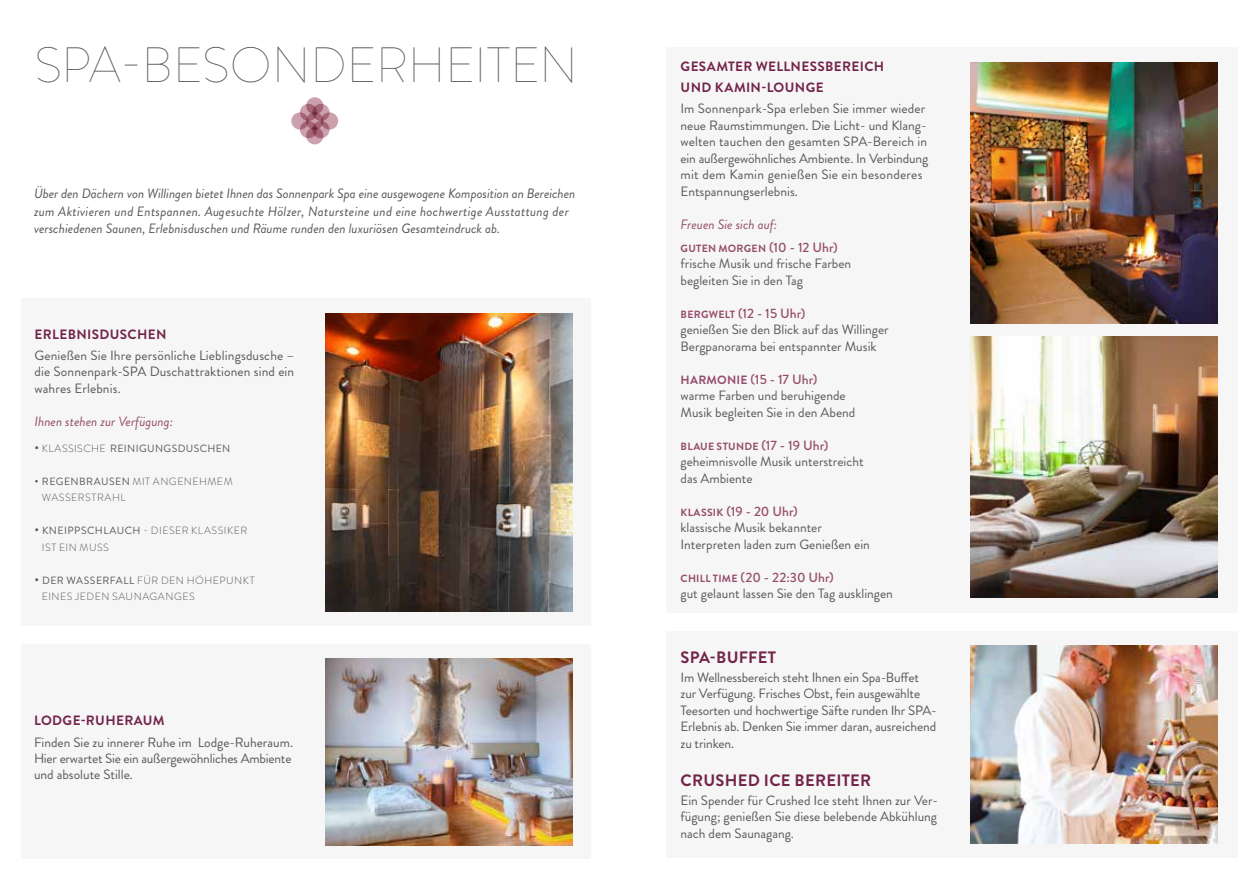
<style>
.page{position:relative;width:1259px;height:893px;background:#fff}
.page>*{position:absolute;margin:0;border:0;box-sizing:border-box;transform-origin:0 0}
.t1{font:100 49.5px "Brandon Grotesque";color:#58585b}
.t2{font:700 16.5px "Brandon Grotesque";letter-spacing:.015em;color:#722449}
.t3{font:13.5px/16.5px "Brandon Grotesque";color:#58585b}
.t4{font:italic 13.5px/17.2px "Brandon Grotesque";color:#58585b}
.t5{font:700 13.5px/21px "Brandon Grotesque";letter-spacing:.025em;color:#722449}
.t6{font:italic 13.5px "Brandon Grotesque";color:#954c6a}
.t7{font:300 10.5px/16.5px "Brandon Grotesque";letter-spacing:.045em;color:#58585b}
.t8{font:700 10.5px "Brandon Grotesque";letter-spacing:.025em;color:#954c6a}
.t9{font:10.5px "Brandon Grotesque";letter-spacing:.035em;color:#58585b}
.s1{font-size:13.5px}
.s2{font-weight:300}
.s3{font-weight:400;font-size:12px}
.s4{font-weight:400}
.s5{font-weight:400;font-size:13.5px}
.s6{font-weight:500;font-size:13.5px}
.s7{font-weight:700;font-size:10.5px;color:#954c6a}
.s8{font-weight:500;color:#954c6a}
.s9{font-weight:700;font-size:12px;color:#954c6a}
</style>
<div class="page">
<div style="left:666px;top:631px;width:571px;height:226px;background:#f6f6f6"></div>
<div style="left:666px;top:47px;width:571px;height:566px;background:#f6f6f6"></div>
<div style="left:21px;top:645px;width:570px;height:214px;background:#f6f6f6"></div>
<div style="left:21px;top:299px;width:570px;height:327px;background:#f6f6f6"></div>
<img style="left:325px;top:658px;width:247px;height:187px">
<img style="left:971px;top:645px;width:246px;height:198px">
<div style="left:291px;top:112px;width:17px;height:18px;background:#cda0ae;border-radius:50%"></div>
<div style="left:321px;top:112px;width:17px;height:18px;background:#cda0ae;border-radius:50%"></div>
<div style="left:306px;top:97px;width:17px;height:17px;background:#cda0ae;border-radius:50%"></div>
<div style="left:306px;top:127px;width:17px;height:17px;background:#cda0ae;border-radius:50%"></div>
<svg style="left:300px;top:104px;width:17px;height:17px"></svg>
<svg style="left:312px;top:104px;width:17px;height:17px"></svg>
<svg style="left:312px;top:121px;width:17px;height:17px"></svg>
<svg style="left:300px;top:121px;width:17px;height:17px"></svg>
<svg style="left:306px;top:112px;width:17px;height:18px"></svg>
<img style="left:325px;top:314px;width:247px;height:297px">
<img style="left:971px;top:62px;width:246px;height:262px">
<img style="left:971px;top:336px;width:246px;height:262px">
<h1 class="t1" style="left:34px;top:31px;width:545px">SPA-BESONDERHEITEN</h1>
<p class="t4" style="left:34px;top:185px;width:543px">Über den Dächern von Willingen bietet Ihnen das Sonnenpark Spa eine ausgewogene Komposition an Bereichen zum Aktivieren und Entspannen. Augesuchte Hölzer, Natursteine und eine hochwertige Ausstattung der verschiedenen Saunen, Erlebnisduschen und Räume runden den luxuriösen Gesamteindruck ab.</p>
<p class="t5" style="left:35px;top:324px;width:133px">ERLEBNISDUSCHEN</p>
<p class="t3" style="left:34px;top:347px;width:261px;text-align:justify">Genießen Sie Ihre persönliche Lieblingsdusche – die Sonnenpark-SPA Duschattraktionen sind ein wahres Erlebnis.</p>
<p class="t6" style="left:34px;top:412px;width:140px">Ihnen stehen zur Verfügung:</p>
<p class="t9" style="left:35px;top:441px;width:197px"><span class="s1">•</span> <span class="s2">KLASSISCHE</span> REINIGUNGSDUSCHEN</p>
<p class="t7" style="left:42px;top:473px;width:192px;text-indent:-7px"><span class="s3">•</span> <span class="s4">REGENBRAUSEN</span> MIT ANGENEHMEM<br>WASSERSTRAHL</p>
<p class="t7" style="left:42px;top:522px;width:207px;text-indent:-7px"><span class="s5">•</span> <span class="s4">KNEIPPSCHLAUCH</span> - DIESER KLASSIKER<br>IST EIN MUSS</p>
<p class="t7" style="left:42px;top:572px;width:214px;text-indent:-7px"><span class="s5">•</span> <span class="s4">DER WASSERFALL</span> FÜR DEN HÖHEPUNKT<br>EINES JEDEN SAUNAGANGES</p>
<p class="t5" style="left:34px;top:710px;width:132px">LODGE-RUHERAUM</p>
<p class="t3" style="left:34px;top:734px;width:260px;text-align:justify">Finden Sie zu innerer Ruhe im Lodge-Ruheraum.<br>Hier erwartet Sie ein außergewöhnliches Ambiente und absolute Stille.</p>
<p class="t5" style="left:680px;top:56px;width:205px">GESAMTER WELLNESSBEREICH<br>UND KAMIN-LOUNGE</p>
<p class="t3" style="left:680px;top:101px;width:249px">Im Sonnenpark-Spa erleben Sie immer wieder neue Raumstimmungen. Die Licht- und Klang&shy;welten tauchen den gesamten SPA-Bereich in ein außergewöhnliches Ambiente. In Verbindung mit dem Kamin genießen Sie ein besonderes Entspannungserlebnis.</p>
<p class="t6" style="left:680px;top:215px;width:98px">Freuen Sie sich auf:</p>
<p class="t8" style="left:680px;top:241px;width:159px">GUTEN MORGEN <span class="s6">(10 - 12 Uhr)</span></p>
<p class="t3" style="left:680px;top:255px;width:172px">frische Musik und frische Farben begleiten Sie in den Tag</p>
<p class="t3" style="left:680px;top:305px;width:210px"><span class="s7">BERGWELT</span> <span class="s8">(12 - 15 Uhr)<br></span>genießen Sie den Blick auf das Willinger<br>Bergpanorama bei entspannter Musik</p>
<p class="t3" style="left:680px;top:371px;width:176px"><span class="s9">HARMONIE</span> <span class="s8">(15 - 17 Uhr) </span>warme Farben und beruhigende<br>Musik begleiten Sie in den Abend</p>
<p class="t8" style="left:680px;top:439px;width:149px">BLAUE STUNDE <span class="s6">(17 - 19 Uhr)</span></p>
<p class="t3" style="left:680px;top:453px;width:185px">geheimnisvolle Musik unterstreicht das Ambiente</p>
<p class="t3" style="left:680px;top:503px;width:191px"><span class="s7">KLASSIK</span> <span class="s8">(19 - 20 Uhr)<br></span>klassische Musik bekannter<br>Interpreten laden zum Genießen ein</p>
<p class="t3" style="left:680px;top:569px;width:214px"><span class="s7">CHILL TIME</span> <span class="s8">(20 - 22:30 Uhr)<br></span>gut gelaunt lassen Sie den Tag ausklingen</p>
<p class="t2" style="left:680px;top:645px;width:97px">SPA-BUFFET</p>
<p class="t3" style="left:680px;top:669px;width:258px">Im Wellnessbereich steht Ihnen ein Spa-Buffet zur Verfügung. Frisches Obst, fein ausgewählte Teesorten und hochwertige Säfte runden Ihr SPA-Erlebnis ab. Denken Sie immer daran, ausreichend zu trinken.</p>
<p class="t2" style="left:680px;top:768px;width:192px">CRUSHED ICE BEREITER</p>
<p class="t3" style="left:680px;top:792px;width:259px;text-align:justify">Ein Spender für Crushed Ice steht Ihnen zur Ver&shy;fügung; genießen Sie diese belebende Abkühlung nach dem Saunagang.</p>
</div>
